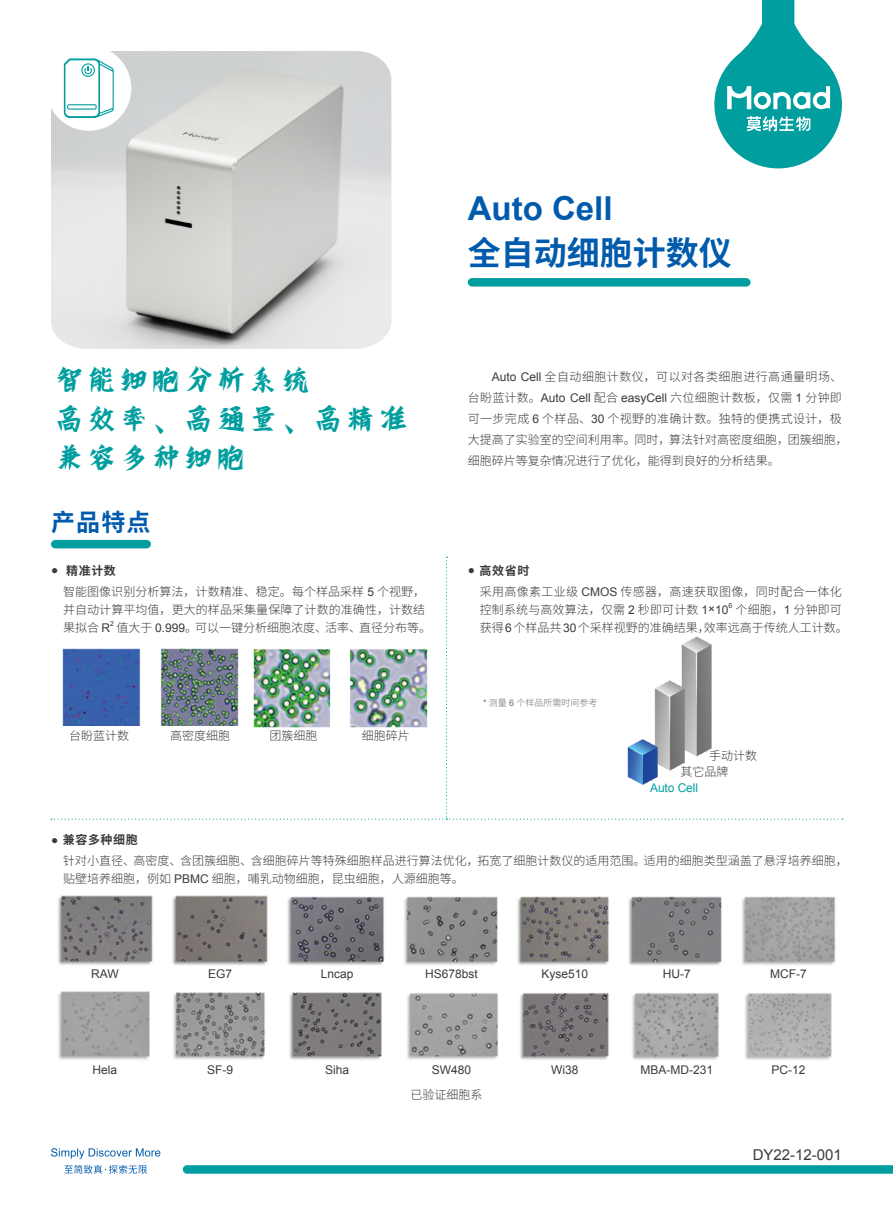
<style>
.page{position:relative;width:893px;height:1212px;background:#fff}
.page>*{position:absolute;margin:0;border:0;box-sizing:border-box;transform-origin:0 0}
.t1{font:36px/39px "Hu Xiao Bo Gu Yun Feng Rui";letter-spacing:-.1em;color:#009e9f}
.t2{font:700 33px "Arial";color:#005bac}
.t3{font:700 33px "Noto Sans Hans";color:#005bac}
.t4{font:700 24px "Noto Sans Hans";color:#005bac}
.t5{font:15px "Arial";color:#3e3a39}
.t6{font:300 12px/21px "Noto Sans Hans";color:#3e3a39}
.t7{font:300 12px/21px "Noto Sans Hans";letter-spacing:.025em;color:#3e3a39}
.t8{font:12px "Arial";color:#3e3a39}
.t9{font:300 12px/21px "Noto Sans Hans";letter-spacing:.03em;color:#3e3a39}
.t10{font:12px "Arial";letter-spacing:-.005em;color:#009e9f}
.t11{font:300 9px "Noto Sans Hans";color:#727171}
.t12{font:7.05px "Arial";color:#3e3a39}
.s1{font-family:"Arial";font-weight:700}
.s2{font-weight:700}
.s3{font-family:"Arial";font-weight:400}
</style>
<div class="page">
<img style="left:51px;top:51px;width:340px;height:298px">
<svg style="left:714px;top:0;width:128px;height:168px"></svg>
<svg style="left:183px;top:1165px;width:710px;height:9px;background:#0ea3a4"></svg>
<svg style="left:51px;top:1148px;width:109px;height:11px"></svg>
<svg style="left:64px;top:1165px;width:83px;height:9px"></svg>
<div style="left:46px;top:46px;width:85px;height:85px;background:#fff;border-radius:50%"></div>
<svg style="left:64px;top:58px;width:50px;height:60px"></svg>
<div style="left:468px;top:278px;width:282px;height:9px;background:#009e9f;border-radius:4px"></div>
<div style="left:51px;top:540px;width:100px;height:8px;background:#009e9f;border-radius:4px"></div>
<svg style="left:51px;top:557px;width:792px;height:263px"></svg>
<img style="left:61px;top:648px;width:179px;height:78px">
<img style="left:250px;top:646px;width:179px;height:82px">
<img style="left:58px;top:895px;width:778px;height:70px">
<img style="left:58px;top:991px;width:774px;height:69px">
<h1 class="t1" style="left:51px;top:363px;width:361px">智能细胞分析系统<br>高效率、高通量、高精准兼容多种细胞</h1>
<h3 class="t4" style="left:51px;top:509px;width:101px">产品特点</h3>
<p class="t6" style="left:63px;top:560px;width:364px;text-indent:-12px"><span class="s1">●</span> <span class="s2">精准计数<br></span>智能图像识别分析算法，计数精准、稳定。每个样品采样 <span class="s3">5</span> 个视野，</p>
<p class="t6" style="left:63px;top:601px;width:364px;line-height:18px">并自动计算平均值，更大的样品采集量保障了计数的准确性，计数结果拟合 <span class="s3">R</span></p>
<p class="t12" style="left:110px;top:619px;width:5px">2</p>
<p class="t6" style="left:117px;top:617px;width:316px">值大于 <span class="s3">0.999</span>。可以一键分析细胞浓度、活率、直径分布等。</p>
<p class="t6" style="left:69px;top:726px;width:62px">台盼蓝计数</p>
<p class="t6" style="left:170px;top:726px;width:61px">高密度细胞</p>
<p class="t6" style="left:269px;top:726px;width:49px">团簇细胞</p>
<p class="t6" style="left:362px;top:726px;width:49px">细胞碎片</p>
<h2 class="t2" style="left:468px;top:187px;width:146px">Auto Cell</h2>
<h2 class="t3" style="left:468px;top:235px;width:265px">全自动细胞计数仪</h2>
<p class="t7" style="left:468px;top:366px;width:382px;text-indent:24px"><span class="s3">Auto Cell</span> 全自动细胞计数仪，可以对各类细胞进行高通量明场、台盼蓝计数。<span class="s3">Auto Cell</span> 配合 <span class="s3">easyCell</span> 六位细胞计数板，仅需 <span class="s3">1</span> 分钟即可一步完成 <span class="s3">6</span> 个样品、<span class="s3">30</span> 个视野的准确计数。独特的便携式设计，极大提高了实验室的空间利用率。同时，算法针对高密度细胞，团簇细胞，细胞碎片等复杂情况进行了优化，能得到良好的分析结果。</p>
<p class="t9" style="left:480px;top:560px;width:364px;text-indent:-12px"><span class="s1">●</span> <span class="s2">高效省时<br></span>采用高像素工业级 <span class="s3">CMOS</span> 传感器，高速获取图像，同时配合一体化</p>
<p class="t6" style="left:480px;top:599px;width:250px">控制系统与高效算法，仅需 <span class="s3">2</span> 秒即可计数 <span class="s3">1×10</span></p>
<p class="t12" style="left:729px;top:601px;width:5px">6</p>
<p class="t6" style="left:480px;top:601px;width:370px;line-height:18px;text-indent:256px">个细胞，<span class="s3">1</span> 分钟即可获得<span class="s3">6</span>个样品共<span class="s3">30</span>个采样视野的准确结果，效率远高于传统人工计数。</p>
<p class="t11" style="left:483px;top:697px;width:116px"><span class="s3">*</span> 测量 <span class="s3">6</span> 个样品所需时间参考</p>
<p class="t6" style="left:709px;top:745px;width:49px">手动计数</p>
<p class="t6" style="left:680px;top:761px;width:49px">其它品牌</p>
<p class="t10" style="left:650px;top:779px;width:50px">Auto Cell</p>
<p class="t6" style="left:63px;top:829px;width:786px;text-indent:-12px"><span class="s1">●</span> <span class="s2">兼容多种细胞<br></span>针对小直径、高密度、含团簇细胞、含细胞碎片等特殊细胞样品进行算法优化，拓宽了细胞计数仪的适用范围。适用的细胞类型涵盖了悬浮培养细胞，</p>
<p class="t6" style="left:63px;top:868px;width:402px">贴壁培养细胞，例如 <span class="s3">PBMC</span> 细胞，哺乳动物细胞，昆虫细胞，人源细胞等。</p>
<p class="t8" style="left:91px;top:966px;width:29px">RAW</p>
<p class="t8" style="left:93px;top:1061px;width:26px">Hela</p>
<p class="t8" style="left:208px;top:966px;width:26px">EG7</p>
<p class="t8" style="left:207px;top:1061px;width:28px">SF-9</p>
<p class="t8" style="left:321px;top:966px;width:34px">Lncap</p>
<p class="t8" style="left:325px;top:1061px;width:26px">Siha</p>
<p class="t8" style="left:425px;top:966px;width:54px">HS678bst</p>
<p class="t8" style="left:432px;top:1061px;width:41px">SW480</p>
<p class="t6" style="left:410px;top:1084px;width:73px">已验证细胞系</p>
<p class="t8" style="left:541px;top:966px;width:48px">Kyse510</p>
<p class="t8" style="left:551px;top:1061px;width:29px">Wi38</p>
<p class="t8" style="left:663px;top:966px;width:29px">HU-7</p>
<p class="t8" style="left:640px;top:1061px;width:74px">MBA-MD-231</p>
<p class="t8" style="left:770px;top:966px;width:38px">MCF-7</p>
<p class="t8" style="left:772px;top:1061px;width:36px">PC-12</p>
<p class="t5" style="left:753px;top:1144px;width:91px">DY22-12-001</p>
</div>
